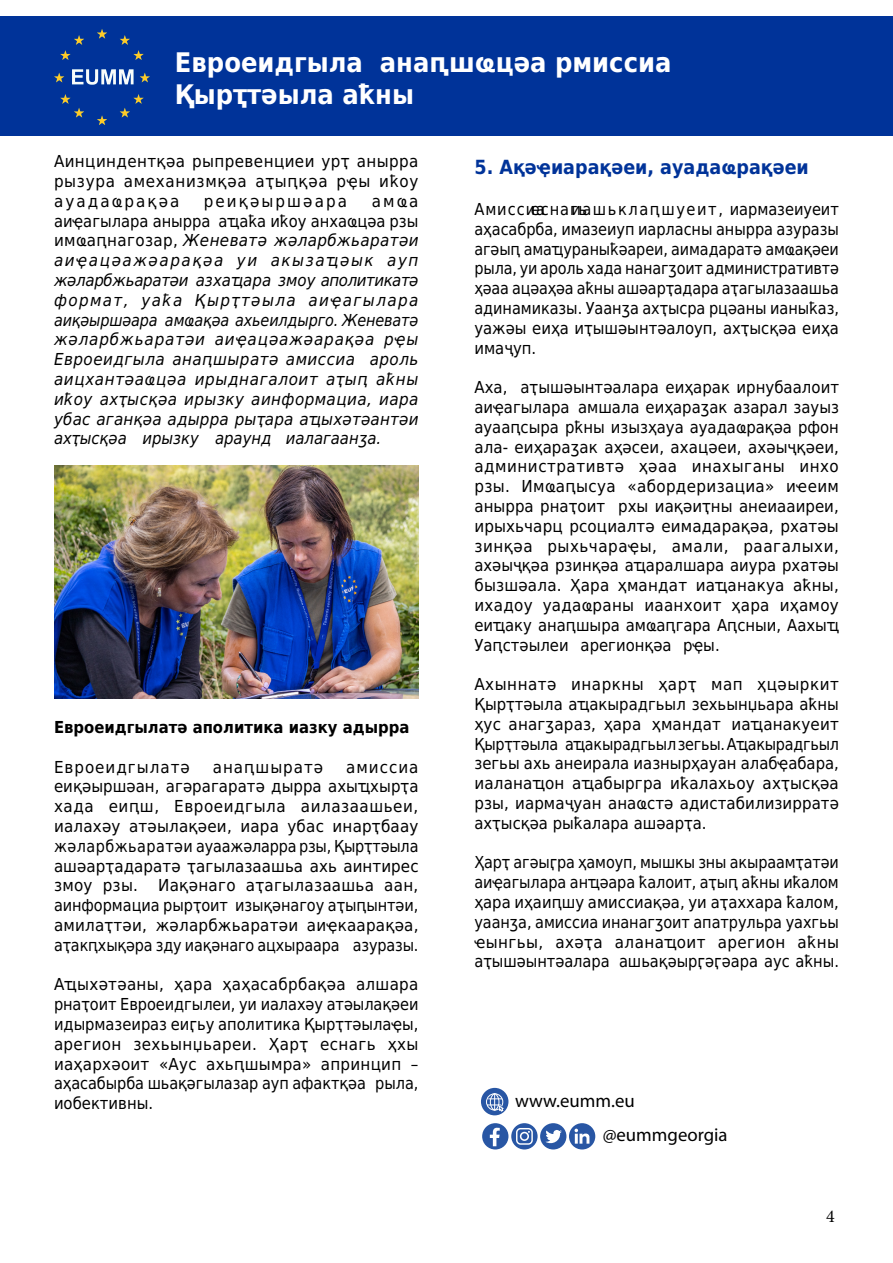
<style>
.page{position:relative;width:893px;height:1263px;background:#fff}
.page>*{position:absolute;margin:0;border:0;box-sizing:border-box;transform-origin:0 0}
.t1{font:700 27px/32.4px "DejaVu Sans Condensed";color:#fff}
.t2{font:700 19.5px "DejaVu Sans Condensed";color:#039}
.t3{font:18.75px "Myriad Pro";color:#000}
.t4{font:18px "Minion Pro";color:#000}
.t5{font:16.5px/19.8px "DejaVu Sans Condensed";color:#000;text-align:justify}
.t6{font:italic 16.5px/19.8px "DejaVu Sans Condensed";color:#000;text-align:justify}
.t7{font:700 16.5px "DejaVu Sans Condensed";color:#000}
.t8{font:16.5px "DejaVu Sans Condensed";letter-spacing:.06em;color:#000}
.t9{font:16.5px "DejaVu Sans Condensed";letter-spacing:.125em;color:#000}
.t10{font:16.5px "DejaVu Sans Condensed";letter-spacing:.055em;color:#000}
.s1{font-style:normal}
</style>
<div class="page">
<div style="left:0;top:16px;width:892px;height:119px;background:#039"></div>
<svg style="left:54px;top:29px;width:96px;height:95px"></svg>
<img style="left:54px;top:465px;width:364px;height:233px">
<div style="left:482px;top:1123px;width:26px;height:26px;background:#2856a4;border-radius:50%"></div>
<svg style="left:490px;top:1127px;width:10px;height:19px"></svg>
<div style="left:511px;top:1123px;width:27px;height:26px;background:#2856a4;border-radius:50%"></div>
<svg style="left:516px;top:1128px;width:17px;height:17px"></svg>
<div style="left:569px;top:1123px;width:26px;height:26px;background:#2856a4;border-radius:50%"></div>
<svg style="left:574px;top:1129px;width:15px;height:15px"></svg>
<div style="left:540px;top:1123px;width:26px;height:26px;background:#2856a4;border-radius:50%"></div>
<svg style="left:545px;top:1130px;width:17px;height:14px"></svg>
<div style="left:481px;top:1088px;width:27px;height:27px;background:#2856a4;border-radius:50%"></div>
<svg style="left:486px;top:1093px;width:18px;height:19px"></svg>
<p class="t1" style="left:175px;top:45px;width:498px">Евроеидгыла анаԥшҩцәа рмиссиа<br>Қырҭтәыла аҟны</p>
<p class="t5" style="left:54px;top:151px;width:366px">Аинциндентқәа рыпревенциеи урҭ анырра рызура амеханизмқәа аҭыԥқәа рҿы иҟоу ауадаҩрақәа</p>
<p class="t6" style="left:54px;top:191px;width:366px;text-indent:318px"><span class="s1">амҩа аиҿагылара анырра аҵаҟа иҟоу анхаҩцәа рзы имҩаԥнагозар,</span> Женеватә жәларбжьаратәи аиҿацәажәарақәа уи акызаҵәык ауп жәларбжьаратәи азхаҵара змоу аполитикатә формат, уаҟа Қырҭтәыла аиҿагылара аиқәыршәара амҩақәа ахьеилдырго. Женеватә жәларбжьаратәи аиҿацәажәарақәа рҿы Евроеидгыла анаԥшыратә амиссиа ароль аицхантәаҩцәа ирыднагалоит аҭыԥ аҟны иҟоу ахҭысқәа ирызку аинформациа, иара убас аганқәа адырра рыҭара аҵыхәтәантәи ахҭысқәа ирызку араунд иалагаанӡа.</p>
<p class="t9" style="left:204px;top:186px;width:145px">реиқәыршәара</p>
<p class="t7" style="left:54px;top:714px;width:357px">Евроеидгылатә аполитика иазку адырра</p>
<p class="t8" style="left:54px;top:752px;width:137px">Евроеидгылатә</p>
<p class="t8" style="left:213px;top:752px;width:112px">анаԥшыратә</p>
<p class="t5" style="left:54px;top:756px;width:366px;text-indent:292px">амиссиа еиқәыршәан, агәрагаратә дырра ахыҵхырҭа хада еиԥш, Евроеидгыла аилазаашьеи, иалахәу атәылақәеи, иара убас инарҭбаау жәларбжьаратәи ауаажәларра рзы, Қырҭтәыла ашәарҭадаратә ҭагылазаашьа ахь аинтирес змоу рзы. Иақәнаго аҭагылазаашьа аан, аинформациа рырҭоит изықәнагоу аҭыԥынтәи, амилаҭтәи, жәларбжьаратәи аиҿкаарақәа, аҭакԥхықәра зду иақәнаго ацхыраара азуразы.</p>
<p class="t5" style="left:54px;top:974px;width:366px">Аҵыхәтәаны, ҳара ҳаҳасабрбақәа алшара рнаҭоит Евроеидгылеи, уи иалахәу атәылақәеи идырмазеираз еиӷьу аполитика Қырҭтәылаҿы, арегион зехьынџьареи. Ҳарҭ еснагь ҳхы иаҳархәоит «Аус ахьԥшымра» апринцип – аҳасабырба шьақәгылазар ауп афактқәа рыла, иобективны.</p>
<p class="t2" style="left:474px;top:151px;width:336px">5. Ақәҿиарақәеи, ауадаҩрақәеи</p>
<p class="t10" style="left:474px;top:195px;width:72px">Амиссиа</p>
<p class="t5" style="left:474px;top:199px;width:366px;text-indent:97px">иашьклаԥшуеит, иармазеиуеит аҳасабрба, имазеиуп иарласны анырра азуразы агәыԥ амаҵураныҟәареи, аимадаратә амҩақәеи рыла, уи ароль хада нанагӡоит административтә ҳәаа ацәаҳәа аҟны ашәарҭадара аҭагылазаашьа адинамиказы. Уаанӡа ахҭысра рцәаны ианыҟаз, уажәы еиҳа иҭышәынтәалоуп, ахҭысқәа еиҳа имаҷуп.</p>
<p class="t5" style="left:474px;top:377px;width:366px">Аха, аҭышәынтәалара еиҳарак ирнубаалоит аиҿагылара амшала еиҳараӡак азарал зауыз ауааԥсыра рҟны изызҳауа ауадаҩрақәа рфон ала- еиҳараӡак аҳәсеи, ахацәеи, ахәыҷқәеи, административтә ҳәаа инахыганы инхо рзы. Имҩаԥысуа «абордеризациа» иҽеим анырра рнаҭоит рхы иақәиҭны анеиааиреи, ирыхьчарц рсоциалтә еимадарақәа, рхатәы зинқәа рыхьчараҿы, амали, раагалыхи, ахәыҷқәа рзинқәа аҵаралшара аиура рхатәы бызшәала. Ҳара ҳмандат иаҵанакуа аҟны, ихадоу уадаҩраны иаанхоит ҳара иҳамоу еиҵаку анаԥшыра амҩаԥгара Аԥсныи, Аахыҵ Уаԥстәылеи арегионқәа рҿы.</p>
<p class="t5" style="left:474px;top:674px;width:366px">Ахыннатә инаркны ҳарҭ мап ҳцәыркит Қырҭтәыла аҵакырадгьыл зехьынџьара аҟны ҳус анагӡараз, ҳара ҳмандат иаҵанакуеит Қырҭтәыла аҵакырадгьыл зегьы. Аҵакырадгьыл зегьы ахь анеирала иазнырҳауан алабҿабара, иаланаҵон аҵабыргра иҟалахьоу ахҭысқәа рзы, иармаҷуан анаҩстә адистабилизирратә ахҭысқәа рыҟалара ашәарҭа.</p>
<p class="t5" style="left:474px;top:852px;width:366px">Ҳарҭ агәыӷра ҳамоуп, мышкы зны акыраамҭатәи аиҿагылара анҵәара ҟалоит, аҭыԥ аҟны иҟалом ҳара иҳаиԥшу амиссиақәа, уи аҭаххара ҟалом, уаанӡа, амиссиа инанагӡоит апатрульра уахгьы ҽынгьы, ахәҭа аланаҵоит арегион аҟны аҭышәынтәалара ашьақәырӷәӷәара аус аҟны.</p>
<p class="t5" style="left:531px;top:199px;width:58px">еснагь</p>
<p class="t3" style="left:515px;top:1089px;width:121px">www.eumm.eu</p>
<p class="t3" style="left:603px;top:1123px;width:126px">@eummgeorgia</p>
<p class="t4" style="left:826px;top:1204px;width:10px">4</p>
</div>
